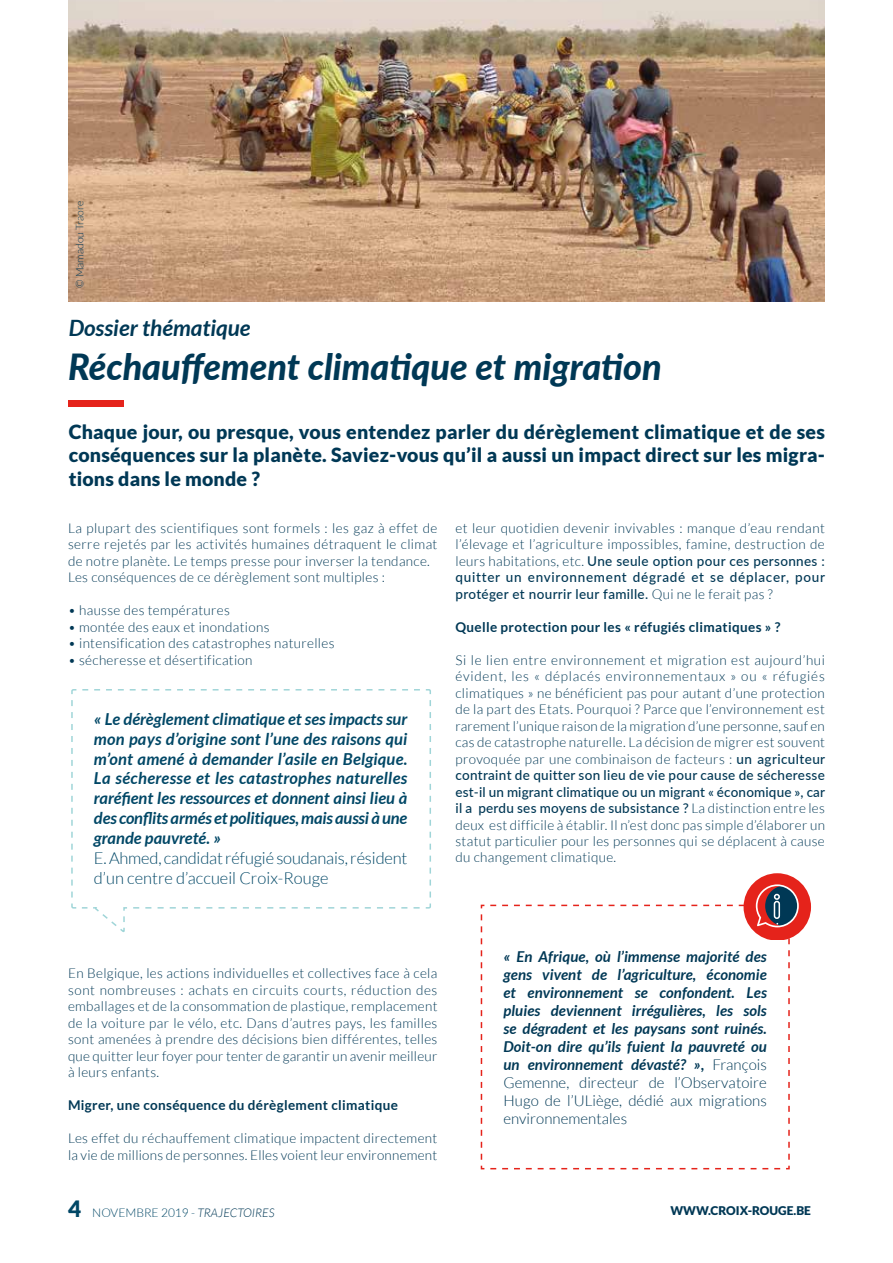
<style>
.page{position:relative;width:893px;height:1263px;background:#fff}
.page>*{position:absolute;margin:0;border:0;box-sizing:border-box;transform-origin:0 0}
.t1{font:italic 800 36px "Lato";color:#003855}
.t2{font:italic 700 22.5px "Lato";color:#003855}
.t3{font:900 19.5px/23.4px "Lato";letter-spacing:.01em;color:#003855;text-align:justify}
.t4{font:italic 700 16.5px/19.8px "Lato";letter-spacing:-.01em;color:#004766;text-align:justify}
.t5{font:300 16.5px/19.8px "Lato";letter-spacing:-.01em;color:#004766}
.t6{font:italic 700 15px/18px "Lato";letter-spacing:.005em;color:#003855;text-align:justify}
.t7{font:300 13.5px/16.5px "Lato";letter-spacing:.025em;color:#003855;text-align:justify}
.t8{font:700 13.5px "Lato";letter-spacing:.025em;color:#003855}
.t9{font:300 12px "Lato";color:#004766}
.t10{font:900 12px "Lato";color:#003855}
.t11{font:300 10.5px "Lato";color:#003855}
.s1{font-weight:500}
.s2{font-style:normal}
.s3{font-weight:300;font-style:normal}
.s4{font-weight:900;font-size:22.5px}
.s5{font-style:italic;color:#003855}
</style>
<div class="page">
<img style="left:69px;top:0;width:756px;height:302px">
<div style="left:69px;top:401px;width:55px;height:6px;background:#e5231b"></div>
<svg style="left:481px;top:873px;width:330px;height:296px"></svg>
<svg style="left:71px;top:689px;width:360px;height:243px"></svg>
<p class="t11" style="left:74px;top:288px;width:89px;rotate:-90deg">© Mamadou Traore</p>
<h2 class="t2" style="left:69px;top:315px;width:183px">Dossier thématique</h2>
<h1 class="t1" style="left:68px;top:340px;width:595px">Réchauffement climatique et migration</h1>
<h3 class="t3" style="left:69px;top:419px;width:758px">Chaque jour, ou presque, vous entendez parler du dérèglement climatique et de ses conséquences sur la planète. Saviez-vous qu’il a aussi un impact direct sur les migra&shy;tions dans le monde ?</h3>
<p class="t7" style="left:68px;top:519px;width:371px;text-align:left">La plupart des scientifiques sont formels : les gaz à effet de serre rejetés par les activités humaines détraquent le climat de notre planète. Le temps presse pour inverser la tendance.<br>Les conséquences de ce dérèglement sont multiples :</p>
<p class="t7" style="left:68px;top:602px;width:163px">• hausse des températures</p>
<p class="t7" style="left:68px;top:618px;width:203px">• montée des eaux et inondations</p>
<p class="t7" style="left:68px;top:635px;width:268px">• intensification des catastrophes naturelles</p>
<p class="t7" style="left:68px;top:651px;width:186px">• sécheresse et désertification</p>
<p class="t4" style="left:94px;top:709px;width:315px">« Le dérèglement climatique et ses impacts sur mon pays d’origine sont l’une des raisons qui m’ont amené à demander l’asile en Belgique.<br>La sécheresse et les catastrophes naturelles raréfient les ressources et donnent ainsi lieu à des conflits armés et politiques, mais aussi à une grande pauvreté. »</p>
<p class="t5" style="left:94px;top:848px;width:315px">E. Ahmed, candidat réfugié soudanais, résident d’un centre d’accueil Croix-Rouge</p>
<p class="t7" style="left:455px;top:519px;width:371px">et leur quotidien devenir invivables : manque d’eau rendant l’élevage et l’agriculture impossibles, famine, destruction de leurs habitations, etc. <span class="s1">Une seule option pour ces personnes : quitter un environnement dégradé et se déplacer, pour protéger et nourrir leur famille.</span> Qui ne le ferait pas ?</p>
<p class="t8" style="left:455px;top:619px;width:326px">Quelle protection pour les « réfugiés climatiques » ?</p>
<p class="t7" style="left:455px;top:651px;width:371px">Si le lien entre environnement et migration est aujourd’hui évident, les « déplacés environnementaux » ou « réfugiés climatiques » ne bénéficient pas pour autant d’une protection de la part des Etats. Pourquoi ? Parce que l’environnement est rarement l’unique raison de la migration d’une personne, sauf en cas de catastrophe naturelle. La décision de migrer est souvent provoquée par une combinaison de facteurs : <span class="s1">un agriculteur contraint de quitter son lieu de vie pour cause de sécheresse est-il un migrant climatique ou un migrant « économique », car il a perdu ses moyens de subsistance ?</span> La distinction entre les deux est difficile à établir. Il n’est donc pas simple d’élaborer un statut particulier pour les personnes qui se déplacent à cause du changement climatique.</p>
<p class="t7" style="left:68px;top:965px;width:371px">En Belgique, les actions individuelles et collectives face à cela sont nombreuses : achats en circuits courts, réduction des emballages et de la consommation de plastique, remplacement de la voiture par le vélo, etc. Dans d’autres pays, les familles sont amenées à prendre des décisions bien différentes, telles que quitter leur foyer pour tenter de garantir un avenir meilleur à leurs enfants.</p>
<p class="t8" style="left:68px;top:1097px;width:332px">Migrer, une conséquence du dérèglement climatique</p>
<p class="t7" style="left:68px;top:1130px;width:371px">Les effet du réchauffement climatique impactent directement la vie de millions de personnes. Elles voient leur environnement</p>
<p class="t6" style="left:503px;top:948px;width:265px">« En Afrique, où l’immense majorité des gens vivent de l’agriculture, économie et environnement se confondent. Les pluies deviennent irrégulières, les sols se dégradent et les paysans sont ruinés.<br>Doit-on dire qu’ils fuient la pauvreté ou un environnement dévasté? »<span class="s2">,</span> <span class="s3">François Gemenne, directeur de l’Observatoire Hugo de l’ULiège, dédié aux migrations environnementales</span></p>
<p class="t9" style="left:68px;top:1206px;width:208px"><span class="s4">4</span> NOVEMBRE 2019 - <span class="s5">TRAJECTOIRES</span></p>
<p class="t10" style="left:670px;top:1204px;width:142px">WWW.CROIX-ROUGE.BE</p>
</div>
